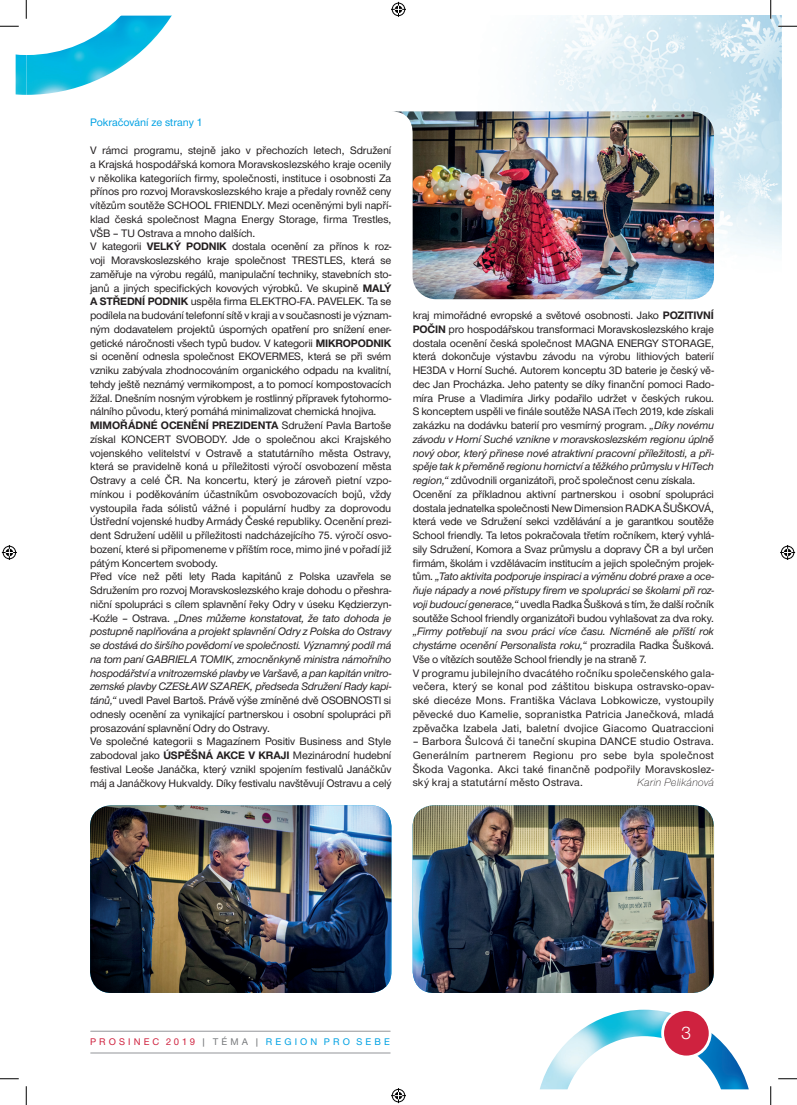
<style>
.page{position:relative;width:797px;height:1105px;background:#fff}
.page>*{position:absolute;margin:0;border:0;box-sizing:border-box;transform-origin:0 0}
.t1{font:18.75px "Nimbus Sans Novus TOT";color:#fff}
.t2{font:500 11.25px/13.8px "Nimbus Sans Novus TOT";letter-spacing:-.015em;color:#231f20}
.t3{font:11.25px/13.8px "Nimbus Sans Novus TOT Med Ita";letter-spacing:-.02em;color:#231f20;text-align:justify}
.t4{font:500 11.25px/13.8px "Nimbus Sans Novus TOT";letter-spacing:.01em;color:#231f20}
.t5{font:500 11.25px "Nimbus Sans Novus TOT";color:#00a1e3}
.t6{font:italic 300 11.25px "Nimbus Sans Novus TOT";letter-spacing:.005em;color:#231f20}
.t7{font:500 10px "Nimbus Sans Novus TOT";letter-spacing:.305em;color:#00a1e3}
.s1{font-weight:700}
.s2{font-family:"Nimbus Sans Novus TOT";font-weight:500}
.s3{font-family:"Nimbus Sans Novus TOT Med Ita";font-weight:400}
.s4{color:#cf223f}
.s5{color:#76787b}
</style>
<div class="page">
<img style="left:529px;top:15px;width:252px;height:239px">
<img style="left:540px;top:1010px;width:208px;height:79px">
<div style="left:662px;top:1009px;width:48px;height:48px;background:#cf223f;border-radius:50%"></div>
<div style="left:661px;top:1008px;width:50px;height:50px;border:3px solid #fff;border-radius:50%"></div>
<hr style="left:91px;top:1031px;width:299px;height:1px;background:#939598">
<hr style="left:91px;top:1053px;width:299px;height:1px;background:#939598">
<img style="left:393px;top:111px;width:321px;height:188px">
<img style="left:412px;top:805px;width:302px;height:188px">
<img style="left:90px;top:805px;width:301px;height:188px">
<svg style="left:778px;top:25px;width:19px;height:2px"></svg>
<svg style="left:0;top:1078px;width:19px;height:1px"></svg>
<svg style="left:778px;top:1078px;width:19px;height:1px"></svg>
<svg style="left:0;top:0;width:172px;height:95px"></svg>
<svg style="left:25px;top:1086px;width:2px;height:19px"></svg>
<svg style="left:770px;top:0;width:1px;height:19px"></svg>
<svg style="left:770px;top:1086px;width:1px;height:19px"></svg>
<svg style="left:391px;top:2px;width:15px;height:15px"></svg>
<svg style="left:391px;top:1088px;width:15px;height:15px"></svg>
<svg style="left:2px;top:545px;width:15px;height:15px"></svg>
<svg style="left:780px;top:545px;width:15px;height:15px"></svg>
<p class="t5" style="left:90px;top:116px;width:114px">Pokračování ze strany 1</p>
<p class="t2" style="left:90px;top:143px;width:303px">V rámci programu, stejně jako v přechozích letech, Sdružení a Krajská hospodářská komora Moravskoslezského kraje ocenily v několika kategoriích firmy, společnosti, instituce i osobnosti Za přínos pro rozvoj Moravskoslezského kraje a předaly rovněž ceny vítězům soutěže SCHOOL FRIENDLY. Mezi oceněnými byli napří&shy;klad česká společnost Magna Energy Storage, firma trestles, VŠB – tU Ostrava a mnoho dalších.<br>V kategorii <span class="s1">VELKÝ PODNIK</span> dostala ocenění za přínos k roz&shy;voji Moravskoslezského kraje společnost tREStLES, která se zaměřuje na výrobu regálů, manipulační techniky, stavebních sto&shy;janů a jiných specifických kovových výrobků. Ve skupině <span class="s1">MALÝ A STŘEDNÍ PODNIK</span> uspěla firma ELEKtRO-Fa. PaVELEK. ta se podílela na budování telefonní sítě v kraji a v současnosti je význam&shy;ným dodavatelem projektů úsporných opatření pro snížení ener&shy;getické náročnosti všech typů budov. V kategorii <span class="s1">MIKROPODNIK </span>si ocenění odnesla společnost EKOVERMES, která se při svém vzniku zabývala zhodnocováním organického odpadu na kvalitní, tehdy ještě neznámý vermikompost, a to pomocí kompostovacích žížal. Dnešním nosným výrobkem je rostlinný přípravek fytohormo&shy;nálního původu, který pomáhá minimalizovat chemická hnojiva.<br><span class="s1">MIMOŘÁDNÉ OCENĚNÍ PREZIDENTA</span> Sdružení Pavla Bartoše získal KONCERt SVOBODY. Jde o společnou akci Krajského vojenského velitelství v Ostravě a statutárního města Ostravy, která se pravidelně koná u příležitosti výročí osvobození města Ostravy a celé ČR. Na koncertu, který je zároveň pietní vzpo&shy;mínkou i poděkováním účastníkům osvobozovacích bojů, vždy vystoupila řada sólistů vážné i populární hudby za doprovodu Ústřední vojenské hudby armády České republiky. Ocenění prezi&shy;dent Sdružení udělil u příležitosti nadcházejícího 75. výročí osvo&shy;bození, které si připomeneme v příštím roce, mimo jiné v pořadí již pátým Koncertem svobody.<br>Před více než pěti lety Rada kapitánů z Polska uzavřela se Sdružením pro rozvoj Moravskoslezského kraje dohodu o přeshra&shy;niční spolupráci s cílem splavnění řeky Odry v úseku Kędzierzyn-</p>
<p class="t3" style="left:90px;top:611px;width:303px"><span class="s2">-Koźle – Ostrava.</span> „Dnes můžeme konstatovat, že tato dohoda je postupně naplňována a projekt splavnění Odry z Polska do Ostravy se dostává do širšího povědomí ve společnosti. Významný podíl má na tom paní GABRIELA TOMIK, zmocněnkyně ministra námořního hospodářství a vnitrozemské plavby ve Varšavě, a pan kapitán vnitro&shy;zemské plavby CZESŁAW SZAREK, předseda Sdružení Rady kapi-</p>
<p class="t2" style="left:90px;top:693px;width:303px"><span class="s3">tánů,“</span> uvedl Pavel Bartoš. Právě výše zmíněné dvě OSOBNOStI si odnesly ocenění za vynikající partnerskou i osobní spolupráci při prosazování splavnění Odry do Ostravy.<br>Ve společné kategorii s Magazínem Positiv Business and Style zabodoval jako <span class="s1">ÚSPĚŠNÁ AKCE V KRAJI</span> Mezinárodní hudební festival Leoše Janáčka, který vznikl spojením festivalů Janáčkův máj a Janáčkovy Hukvaldy. Díky festivalu navštěvují Ostravu a celý</p>
<p class="t2" style="left:412px;top:308px;width:303px;text-align:justify">kraj mimořádné evropské a světové osobnosti. Jako <span class="s1">POZITIVNÍ POČIN</span> pro hospodářskou transformaci Moravskoslezského kraje dostala ocenění česká společnost MaGNa ENERGY StORaGE, která dokončuje výstavbu závodu na výrobu lithiových baterií HE3Da v Horní Suché. autorem konceptu 3D baterie je český vě&shy;dec Jan Procházka. Jeho patenty se díky finanční pomoci Rado&shy;míra Pruse a Vladimíra Jirky podařilo udržet v českých rukou.<br>S konceptem uspěli ve finále soutěže NaSa itech 2019, kde získali zakázku na dodávku baterií pro vesmírný program. <span class="s3">„Díky novému</span></p>
<p class="t3" style="left:412px;top:432px;width:303px">závodu v Horní Suché vznikne v moravskoslezském regionu úplně nový obor, který přinese nové atraktivní pracovní příležitosti, a při&shy;spěje tak k přeměně regionu hornictví a těžkého průmyslu v HiTech</p>
<p class="t2" style="left:412px;top:473px;width:303px"><span class="s3">region,“</span> zdůvodnili organizátoři, proč společnost cenu získala.<br>Ocenění za příkladnou aktivní partnerskou i osobní spolupráci dostala jednatelka společnosti New Dimension RaDKa ŠUŠKOVÁ, která vede ve Sdružení sekci vzdělávání a je garantkou soutěže School friendly. ta letos pokračovala třetím ročníkem, který vyhlá&shy;sily Sdružení, Komora a Svaz průmyslu a dopravy ČR a byl určen firmám, školám i vzdělávacím institucím a jejich společným projek-</p>
<p class="t3" style="left:412px;top:570px;width:303px"><span class="s2">tům.</span> „Tato aktivita podporuje inspiraci a výměnu dobré praxe a oce&shy;ňuje nápady a nové přístupy firem ve spolupráci se školami při roz-</p>
<p class="t2" style="left:412px;top:597px;width:303px"><span class="s3">voji budoucí generace,“</span> uvedla Radka Šušková s tím, že další ročník soutěže School friendly organizátoři budou vyhlašovat za dva roky.</p>
<p class="t3" style="left:412px;top:625px;width:303px">„Firmy potřebují na svou práci více času. Nicméně ale příští rok chystáme ocenění Personalista roku,“ <span class="s2">prozradila Radka Šušková.</span></p>
<p class="t4" style="left:412px;top:652px;width:303px">Vše o vítězích soutěže School friendly je na straně 7.<br>V programu jubilejního dvacátého ročníku společenského gala&shy;večera, který se konal pod záštitou biskupa ostravsko-opav&shy;ské diecéze Mons. Františka Václava Lobkowicze, vystoupily pěvecké duo Kamelie, sopranistka Patricia Janečková, mladá zpěvačka Izabela Jati, baletní dvojice Giacomo Quatraccioni</p>
<p class="t2" style="left:412px;top:735px;width:303px;text-align:justify">– Barbora Šulcová či taneční skupina DaNCE studio Ostrava.<br>Generálním partnerem Regionu pro sebe byla společnost Škoda Vagonka. akci také finančně podpořily Moravskoslez&shy;ský kraj a statutární město Ostrava.</p>
<p class="t6" style="left:637px;top:776px;width:78px">Karin Pelikánová</p>
<p class="t7" style="left:90px;top:1036px;width:301px"><span class="s4">PROSINEC 2019</span> <span class="s5">| téMa |</span> REGION PRO SEBE</p>
<h1 class="t1" style="left:681px;top:1022px;width:12px">3</h1>
</div>
